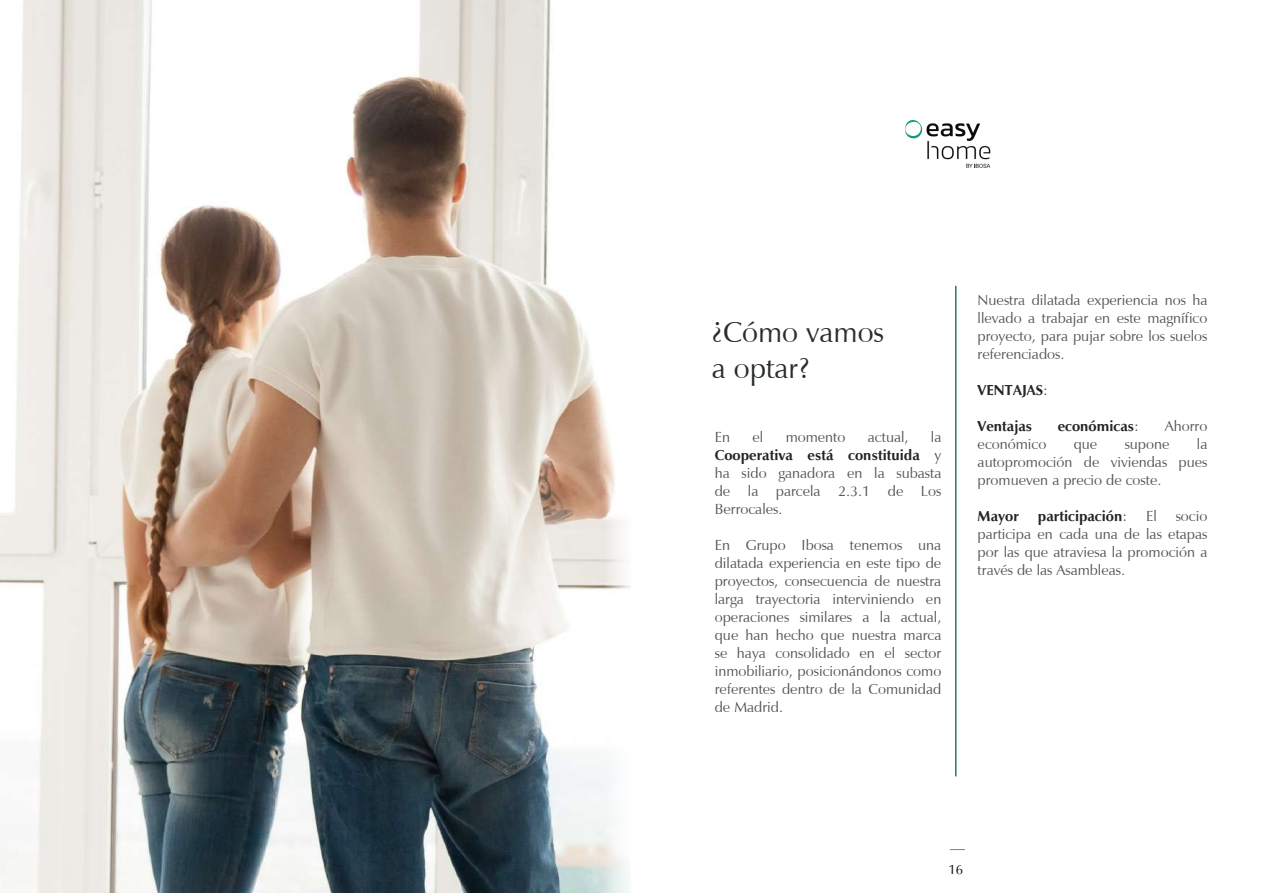
<style>
.page{position:relative;width:1263px;height:893px;background:#fff}
.page>*{position:absolute;margin:0;border:0;box-sizing:border-box;transform-origin:0 0}
.t1{font:29.85px/35.8px "Vera Humana 95";color:#262d2b}
.t2{font:15px/18px "Vera Humana 95";color:#525155;text-align:justify}
.t3{font:700 15px "Vera Humana 95";color:#252228}
.t4{font:13.8px "Vera Humana 95";color:#0c090d}
.s1{font-weight:700;color:#252228}
.s2{font-weight:400;color:#525155}
</style>
<div class="page">
<svg style="left:950px;top:849px;width:15px;height:1px"></svg>
<img style="left:905px;top:120px;width:86px;height:48px">
<img style="left:0;top:0;width:603px;height:893px">
<hr style="left:955px;top:286px;width:1px;height:490px;background:#268154">
<svg style="left:603px;top:407px;width:28px;height:486px"></svg>
<h1 class="t1" style="left:712px;top:314px;width:174px">¿Cómo vamos a optar?</h1>
<p class="t2" style="left:715px;top:428px;width:228px;text-indent:216px">la <span class="s1">Cooperativa está constituida</span> y ha sido ganadora en la subasta de la parcela 2.3.1 de Los Berrocales.</p>
<p class="t2" style="left:715px;top:536px;width:228px">En Grupo Ibosa tenemos una dilatada experiencia en este tipo de proyectos, consecuencia de nuestra larga trayectoria interviniendo en operaciones similares a la actual, que han hecho que nuestra marca se haya consolidado en el sector inmobiliario, posicionándonos como referentes dentro de la Comunidad de Madrid.</p>
<p class="t2" style="left:715px;top:428px;width:17px">En</p>
<p class="t2" style="left:752px;top:428px;width:12px">el</p>
<p class="t2" style="left:786px;top:428px;width:61px">momento</p>
<p class="t2" style="left:868px;top:428px;width:42px">actual,</p>
<p class="t2" style="left:978px;top:291px;width:231px">Nuestra dilatada experiencia nos ha llevado a trabajar en este magnífico proyecto, para pujar sobre los suelos referenciados.</p>
<p class="t3" style="left:978px;top:381px;width:72px">VENTAJAS<span class="s2">:</span></p>
<p class="t3" style="left:978px;top:417px;width:56px">Ventajas</p>
<p class="t3" style="left:1058px;top:417px;width:83px">económicas<span class="s2">:</span></p>
<p class="t2" style="left:1165px;top:417px;width:44px">Ahorro</p>
<p class="t2" style="left:978px;top:435px;width:70px">económico</p>
<p class="t2" style="left:1074px;top:435px;width:25px">que</p>
<p class="t2" style="left:1125px;top:435px;width:46px">supone</p>
<p class="t2" style="left:978px;top:435px;width:231px;text-indent:219px">la autopromoción de viviendas pues promueven a precio de coste.</p>
<p class="t3" style="left:978px;top:507px;width:43px">Mayor</p>
<p class="t3" style="left:1038px;top:507px;width:91px">participación<span class="s2">:</span></p>
<p class="t2" style="left:1146px;top:507px;width:12px">El</p>
<p class="t2" style="left:978px;top:507px;width:231px;text-indent:198px">socio participa en cada una de las etapas por las que atraviesa la promoción a través de las Asambleas.</p>
<p class="t4" style="left:948px;top:861px;width:16px">16</p>
</div>
